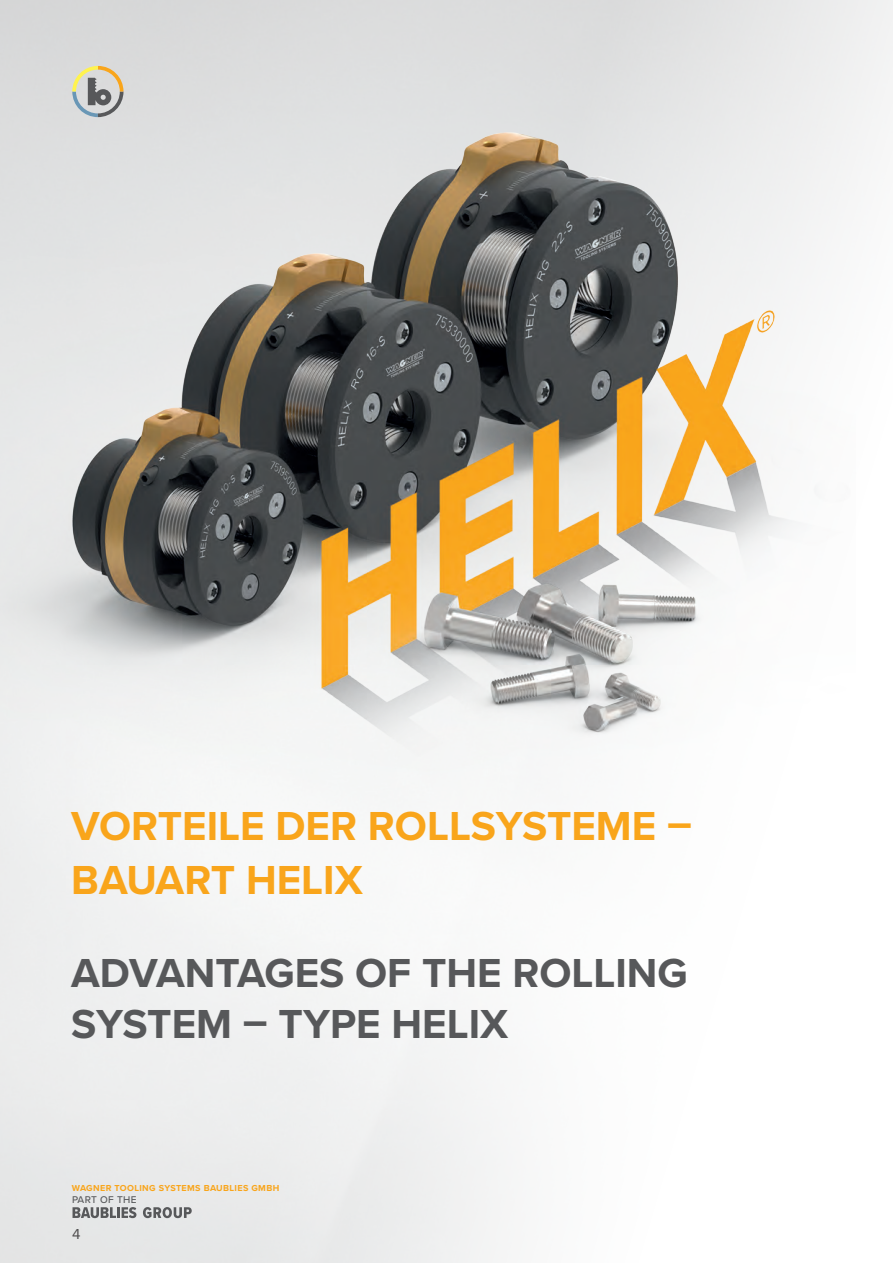
<style>
.page{position:relative;width:893px;height:1263px;background:#fff}
.page>*{position:absolute;margin:0;border:0;box-sizing:border-box;transform-origin:0 0}
.t1{font:700 42px/51px "Proxima Nova";color:#57585a}
.t2{font:700 42px/54px "Proxima Nova";color:#f9a51b}
.t3{font:15px "Proxima Nova";color:#231f20}
.t4{font:500 10.2px "Proxima Nova";letter-spacing:.03em;color:#57585a}
.t5{font:700 9px "Proxima Nova";letter-spacing:.04em;color:#f9a51b}
</style>
<div class="page">
<svg style="left:72px;top:66px;width:51px;height:48px;background:#bdbbac"></svg>
<svg style="left:73px;top:1207px;width:63px;height:11px"></svg>
<svg style="left:143px;top:1207px;width:49px;height:11px"></svg>
<img style="left:0;top:114px;width:856px;height:660px">
<p class="t2" style="left:71px;top:798px;width:622px">VORTEILE DER ROLLSYSTEME –<br>BAUART HELIX</p>
<p class="t1" style="left:71px;top:947px;width:618px">ADVANTAGES OF THE ROLLING<br>SYSTEM – TYPE HELIX</p>
<p class="t5" style="left:72px;top:1182px;width:209px">WAGNER TOOLING SYSTEMS BAUBLIES GMBH</p>
<p class="t4" style="left:72px;top:1192px;width:66px">PART OF THE</p>
<p class="t3" style="left:72px;top:1222px;width:10px">4</p>
</div>
